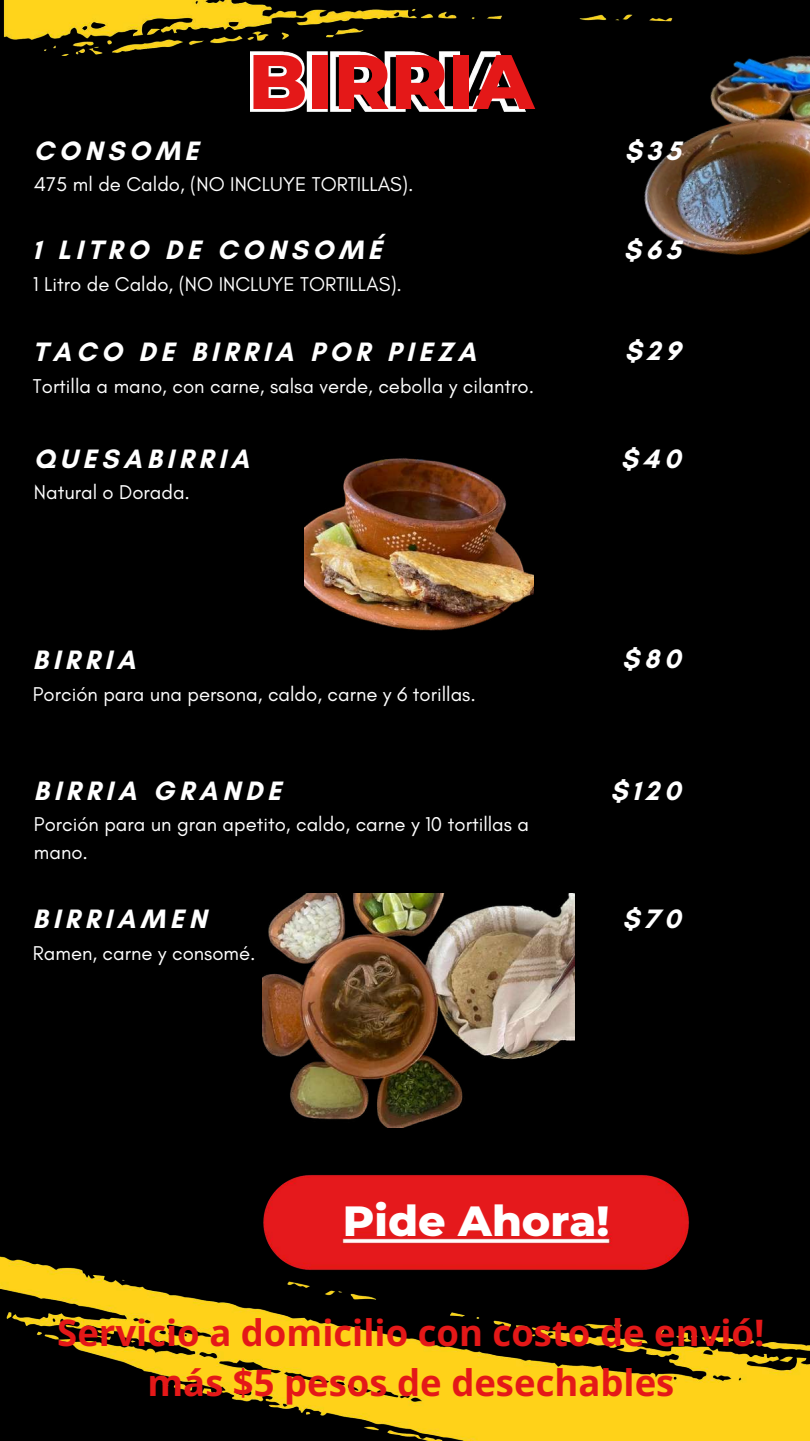
<style>
.page{position:relative;width:810px;height:1441px;background:#fff}
.page>*{position:absolute;margin:0;border:0;box-sizing:border-box;transform-origin:0 0}
.t1{font:800 77.1px "Montserrat";color:#e41818}
.t2{font:800 43px "Montserrat";color:#fff}
.t3{font:700 36.5px/50.2px "Open Sans";color:#e41818;text-align:center}
.t4{font:700 27.1px "Glacial Indifference";letter-spacing:.18em;color:#fff}
.t5{font:20.3px/27.8px "Glacial Indifference";color:#fff}
</style>
<div class="page">
<div style="left:0;top:0;width:810px;height:1440px;background:#000"></div>
<img style="left:0;top:1256px;width:810px;height:184px">
<img style="left:3px;top:0;width:592px;height:56px">
<img style="left:595px;top:14px;width:215px;height:241px">
<img style="left:305px;top:458px;width:228px;height:173px">
<img style="left:263px;top:893px;width:312px;height:234px">
<img style="left:251px;top:52px;width:275px;height:60px">
<img style="left:258px;top:1175px;width:436px;height:99px">
<h1 class="t1" style="left:248px;top:34px;width:288px">BIRRIA</h1>
<h3 class="t4" style="left:34px;top:134px;width:166px">CONSOME</h3>
<p class="t5" style="left:34px;top:170px;width:381px">475 ml de Caldo, (NO INCLUYE TORTILLAS).</p>
<h3 class="t4" style="left:33px;top:233px;width:351px">1 LITRO DE CONSOMÉ</h3>
<p class="t5" style="left:33px;top:270px;width:371px">1 Litro de Caldo, (NO INCLUYE TORTILLAS).</p>
<h3 class="t4" style="left:33px;top:335px;width:445px">TACO DE BIRRIA POR PIEZA</h3>
<p class="t5" style="left:33px;top:372px;width:503px">Tortilla a mano, con carne, salsa verde, cebolla y cilantro.</p>
<h3 class="t4" style="left:34px;top:442px;width:217px">QUESABIRRIA</h3>
<p class="t5" style="left:34px;top:478px;width:158px">Natural o Dorada.</p>
<h3 class="t4" style="left:33px;top:643px;width:104px">BIRRIA</h3>
<p class="t5" style="left:33px;top:680px;width:444px">Porción para una persona, caldo, carne y 6 torillas.</p>
<h3 class="t4" style="left:34px;top:774px;width:249px">BIRRIA GRANDE</h3>
<p class="t5" style="left:34px;top:810px;width:497px">Porción para un gran apetito, caldo, carne y 10 tortillas a mano.</p>
<h3 class="t4" style="left:33px;top:902px;width:175px">BIRRIAMEN</h3>
<p class="t5" style="left:33px;top:938px;width:224px">Ramen, carne y consomé.</p>
<h3 class="t4" style="left:625px;top:134px;width:58px">$35</h3>
<h3 class="t4" style="left:624px;top:233px;width:58px">$65</h3>
<h3 class="t4" style="left:625px;top:334px;width:58px">$29</h3>
<h3 class="t4" style="left:621px;top:442px;width:61px">$40</h3>
<h3 class="t4" style="left:622px;top:642px;width:60px">$80</h3>
<h3 class="t4" style="left:610px;top:774px;width:72px">$120</h3>
<h3 class="t4" style="left:622px;top:902px;width:60px">$70</h3>
<h2 class="t2" style="left:343px;top:1194px;width:268px">Pide Ahora!</h2>
<h3 class="t3" style="left:57px;top:1306px;width:709px">Servicio a domicilio con costo de envió! más $5 pesos de desechables</h3>
</div>
